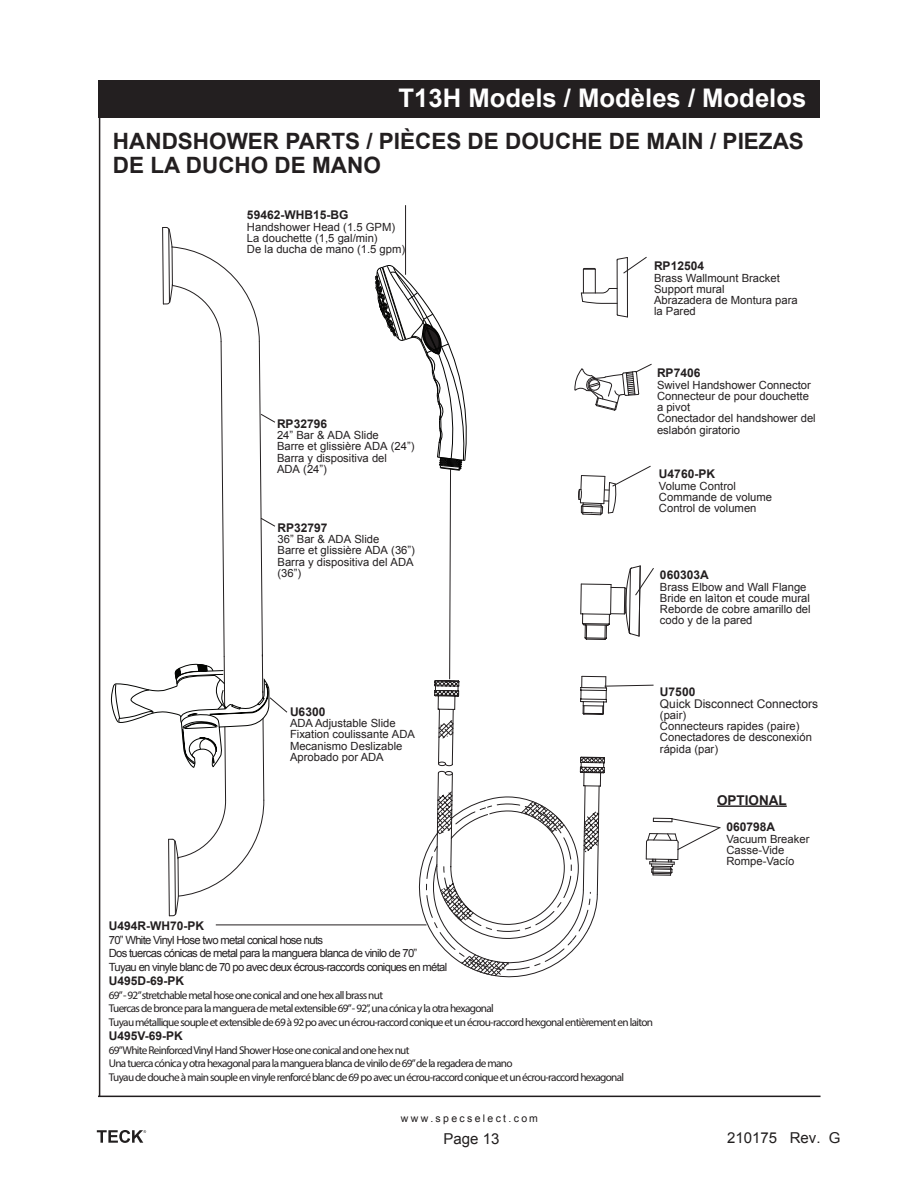
<style>
.page{position:relative;width:918px;height:1188px;background:#fff}
.page>*{position:absolute;margin:0;border:0;box-sizing:border-box;transform-origin:0 0}
.t1{font:700 25.65px "Arial";color:#fff}
.t2{font:700 22.5px/24px "Arial";color:#231f20}
.t3{font:15px "Arial";color:#211e1e}
.t4{font:700 13.5px "Arial";color:#231f20}
.t5{font:700 12px "Arial";color:#231f20}
.t6{font:12px "Arial";color:#231f20}
.t7{font:11.25px/11.2px "Arial";color:#231f20}
.t8{font:11.25px/13.5px "Myriad Pro";letter-spacing:-.06em;color:#231f20}
.t9{font:11.25px/13.5px "Arial";letter-spacing:-.06em;color:#231f20}
.t10{font:10.5px "Arial";letter-spacing:.22em;color:#201c1d}
</style>
<div class="page">
<div style="left:98px;top:80px;width:722px;height:38px;background:#231f20"></div>
<hr style="left:99px;top:117px;width:1px;height:980px;background:#231f20">
<hr style="left:98px;top:1096px;width:723px;height:1px;background:#201d1e">
<hr style="left:405px;top:205px;width:1px;height:70px;background:#231f20">
<hr style="left:216px;top:925px;width:211px;height:1px;background:#231f20">
<hr style="left:717px;top:805px;width:70px;height:2px;background:#231f20">
<svg style="left:375px;top:256px;width:346px;height:722px"></svg>
<svg style="left:111px;top:227px;width:177px;height:690px"></svg>
<svg style="left:97px;top:1130px;width:49px;height:13px"></svg>
<h1 class="t1" style="left:399px;top:83px;width:409px">T13H Models / Modèles / Modelos</h1>
<h2 class="t2" style="left:113px;top:130px;width:692px">HANDSHOWER PARTS / PIÈCES DE DOUCHE DE MAIN / PIEZAS<br>DE LA DUCHO DE MANO</h2>
<p class="t5" style="left:247px;top:208px;width:103px">59462-WHB15-BG</p>
<p class="t7" style="left:247px;top:221px;width:160px">Handshower Head (1.5 GPM)<br>La douchette (1,5 gal/min)<br>De la ducha de mano (1.5 gpm)</p>
<p class="t5" style="left:277px;top:417px;width:52px">RP32796</p>
<p class="t7" style="left:277px;top:430px;width:139px">24” Bar &amp; ADA Slide<br>Barre et glissière ADA (24”)<br>Barra y dispositiva del<br>ADA (24”)</p>
<p class="t5" style="left:278px;top:521px;width:52px">RP32797</p>
<p class="t7" style="left:278px;top:534px;width:139px">36” Bar &amp; ADA Slide<br>Barre et glissière ADA (36”)<br>Barra y dispositiva del ADA (36”)</p>
<p class="t5" style="left:290px;top:705px;width:37px">U6300</p>
<p class="t7" style="left:290px;top:718px;width:127px">ADA Adjustable Slide<br>Fixation coulissante ADA<br>Mecanismo Deslizable<br>Aprobado por ADA</p>
<p class="t5" style="left:654px;top:259px;width:52px">RP12504</p>
<p class="t7" style="left:654px;top:272px;width:145px">Brass Wallmount Bracket<br>Support mural<br>Abrazadera de Montura para la Pared</p>
<p class="t5" style="left:657px;top:366px;width:45px">RP7406</p>
<p class="t7" style="left:657px;top:379px;width:160px">Swivel Handshower Connector<br>Connecteur de pour douchette a pivot<br>Conectador del handshower del eslabón giratorio</p>
<p class="t5" style="left:659px;top:467px;width:58px">U4760-PK</p>
<p class="t7" style="left:659px;top:480px;width:115px">Volume Control<br>Commande de volume<br>Control de volumen</p>
<p class="t5" style="left:660px;top:568px;width:50px">060303A</p>
<p class="t7" style="left:660px;top:581px;width:152px">Brass Elbow and Wall Flange<br>Bride en laìton et coude mural<br>Reborde de cobre amarillo del codo y de la pared</p>
<p class="t5" style="left:660px;top:685px;width:37px">U7500</p>
<p class="t6" style="left:660px;top:697px;width:160px">Quick Disconnect Connectors</p>
<p class="t7" style="left:660px;top:709px;width:153px">(pair)<br>Connecteurs rapides (paire)<br>Conectadores de desconexión rápida (par)</p>
<p class="t4" style="left:717px;top:792px;width:71px">OPTIONAL</p>
<p class="t5" style="left:726px;top:820px;width:50px">060798A</p>
<p class="t7" style="left:726px;top:833px;width:84px">Vacuum Breaker<br>Casse-Vide<br>Rompe-Vacío</p>
<p class="t5" style="left:109px;top:919px;width:97px">U494R-WH70-PK</p>
<p class="t9" style="left:109px;top:933px;width:340px">70” White Vinyl Hose two metal conical hose nuts<br>Dos tuercas cónicas de metal para la manguera blanca de vinilo de 70”<br>Tuyau en vinyle blanc de 70 po avec deux écrous-raccords coniques en métal</p>
<p class="t5" style="left:109px;top:974px;width:77px">U495D-69-PK</p>
<p class="t8" style="left:109px;top:988px;width:546px">69”- 92”stretchable metal hose one conical and one hex all brass nut<br>Tuercas de bronce para la manguera de metal extensible 69”- 92”, una cónica y la otra hexagonal<br>Tuyau métallique souple et extensible de 69 à 92 po avec un écrou-raccord conique et un écrou-raccord hexgonal entièrement en laiton</p>
<p class="t5" style="left:109px;top:1029px;width:76px">U495V-69-PK</p>
<p class="t8" style="left:109px;top:1043px;width:517px">69”White Reinforced Vinyl Hand Shower Hose one conical and one hex nut<br>Una tuerca cónica y otra hexagonal para la manguera blanca de vinilo de 69”de la regadera de mano<br>Tuyau de douche à main souple en vinyle renforcé blanc de 69 po avec un écrou-raccord conique et un écrou-raccord hexagonal</p>
<p class="t10" style="left:401px;top:1112px;width:139px">www.specselect.com</p>
<h3 class="t3" style="left:444px;top:1130px;width:57px">Page 13</h3>
<h3 class="t3" style="left:727px;top:1129px;width:115px">210175 Rev. G</h3>
</div>
